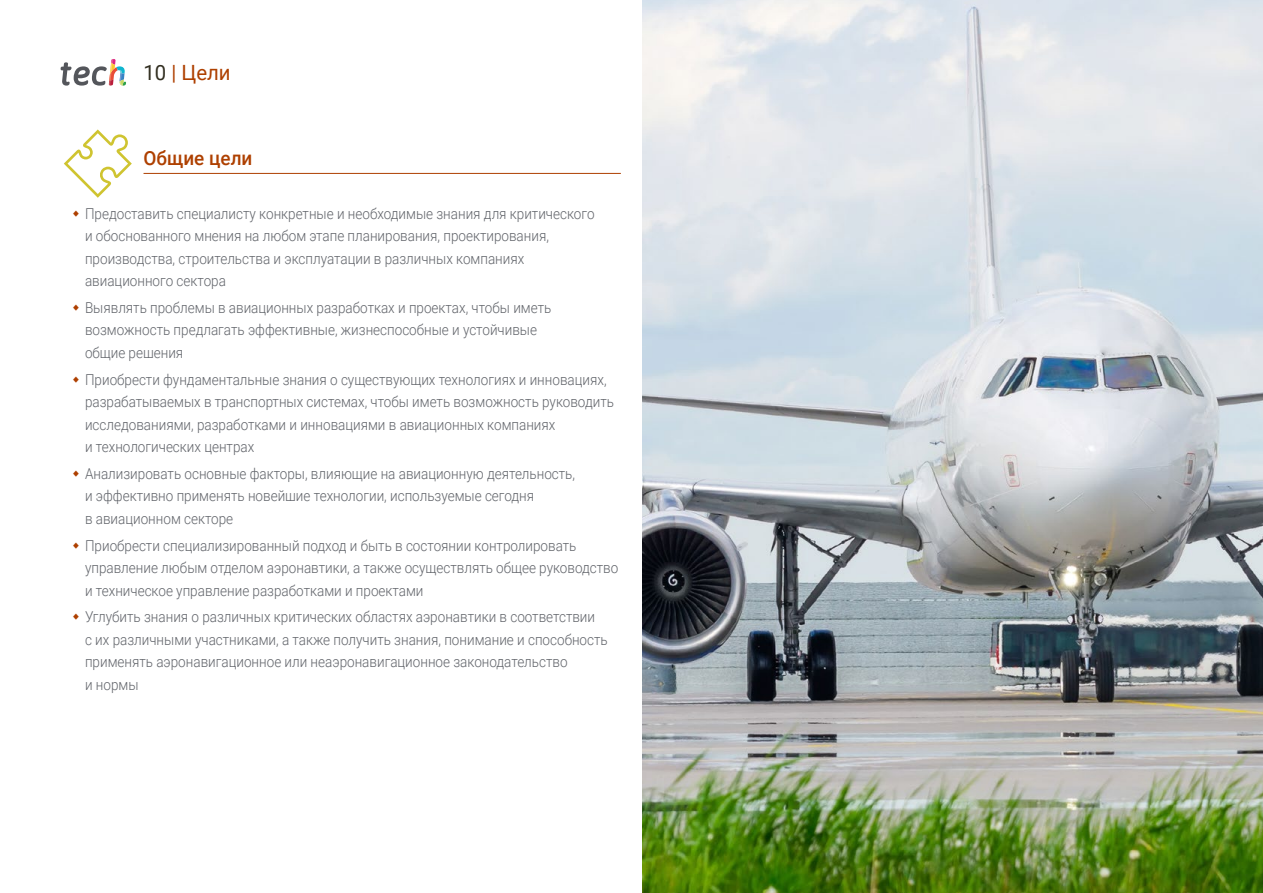
<style>
.page{position:relative;width:1263px;height:893px;background:#fff}
.page>*{position:absolute;margin:0;border:0;box-sizing:border-box;transform-origin:0 0}
.t1{font:21px "Roboto";color:#ae4000}
.t2{font:500 19.5px "Roboto";color:#ae4000}
.t3{font:300 15px/22.5px "Roboto";color:#61646a;scale:.9 1}
.s1{color:#312e20}
</style>
<div class="page">
<hr style="left:144px;top:173px;width:477px;height:1px;background:#ae4000">
<svg style="left:64px;top:129px;width:68px;height:69px"></svg>
<svg style="left:61px;top:59px;width:65px;height:27px"></svg>
<img style="left:642px;top:0;width:621px;height:893px">
<h1 class="t1" style="left:144px;top:57px;width:89px"><span class="s1">10</span> | Цели</h1>
<h2 class="t2" style="left:144px;top:144px;width:110px">Общие цели</h2>
<p class="t3" style="left:85px;top:201px;width:568px">Предоставить специалисту конкретные и необходимые знания для критического и обоснованного мнения на любом этапе планирования, проектирования, производства, строительства и эксплуатации в различных компаниях авиационного сектора</p>
<p class="t3" style="left:85px;top:296px;width:520px">Выявлять проблемы в авиационных разработках и проектах, чтобы иметь возможность предлагать эффективные, жизнеспособные и устойчивые общие решения</p>
<p class="t3" style="left:85px;top:367px;width:589px">Приобрести фундаментальные знания о существующих технологиях и инновациях, разрабатываемых в транспортных системах, чтобы иметь возможность руководить исследованиями, разработками и инновациями в авиационных компаниях<br>и технологических центрах</p>
<p class="t3" style="left:85px;top:462px;width:546px">Анализировать основные факторы, влияющие на авиационную деятельность, и эффективно применять новейшие технологии, используемые сегодня<br>в авиационном секторе</p>
<p class="t3" style="left:85px;top:533px;width:594px">Приобрести специализированный подход и быть в состоянии контролировать управление любым отделом аэронавтики, а также осуществлять общее руководство и техническое управление разработками и проектами</p>
<p class="t3" style="left:85px;top:605px;width:582px">Углубить знания о различных критических областях аэронавтики в соответствии<br>с их различными участниками, а также получить знания, понимание и способность применять аэронавигационное или неаэронавигационное законодательство<br>и нормы</p>
</div>
